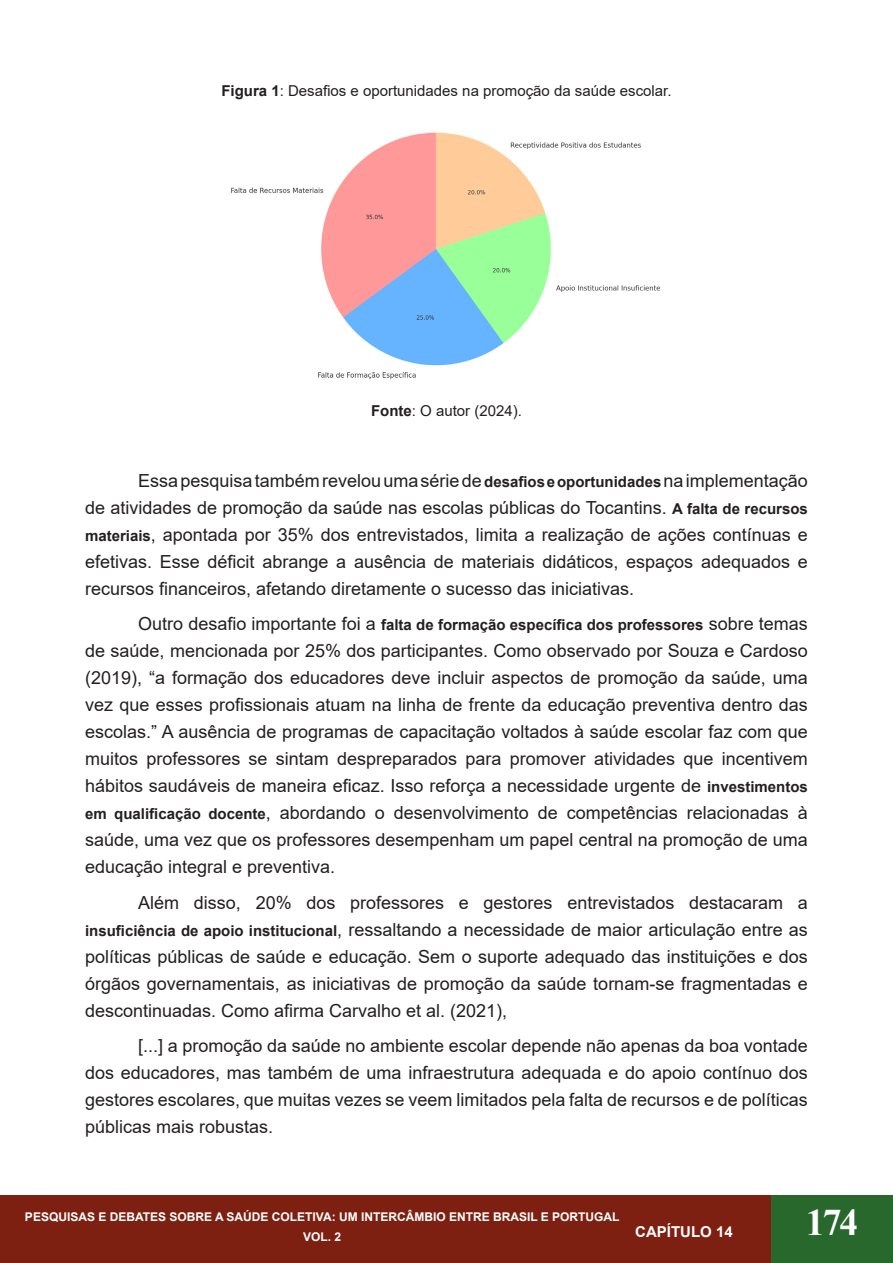
<style>
.page{position:relative;width:893px;height:1263px;background:#fff}
.page>*{position:absolute;margin:0;border:0;box-sizing:border-box;transform-origin:0 0}
.t1{font:700 37.5px "Times New Roman";color:#fff}
.Normal__Web{font:18px/27px "Arial";color:#231f20;text-align:justify}
.Normal__Web-2{font:700 15px "Arial";color:#231f20}
.t2{font:15px "Arial";color:#231f20}
.t3{font:700 15px "Arial";color:#fff}
.t4{font:700 12px/20.2px "Arial";color:#fff;text-align:center}
.s1{font-weight:700}
.s2{font-weight:700;font-size:15px}
.s3{font-weight:400;font-size:18px}
</style>
<div class="page">
<div style="left:0;top:1196px;width:893px;height:67px;background:#7d2011"></div>
<div style="left:771px;top:1196px;width:122px;height:67px;background:#28682d"></div>
<img style="left:231px;top:132px;width:430px;height:248px">
<p class="t2" style="left:221px;top:80px;width:452px"><span class="s1">Figura 1</span>: Desafios e oportunidades na promoção da saúde escolar.</p>
<p class="t2" style="left:371px;top:400px;width:152px"><span class="s1">Fonte</span>: O autor (2024).</p>
<p class="Normal__Web" style="left:85px;top:467px;width:724px;text-indent:53px">Essa pesquisa também revelou uma série de <span class="s2">desafios e oportunidades</span> na implementação de atividades de promoção da saúde nas escolas públicas do Tocantins. <span class="s2">A falta de recursos materiais</span>, apontada por 35% dos entrevistados, limita a realização de ações contínuas e efetivas. Esse déficit abrange a ausência de materiais didáticos, espaços adequados e recursos financeiros, afetando diretamente o sucesso das iniciativas.</p>
<p class="Normal__Web-2" style="left:138px;top:614px;width:671px"><span class="s3">Outro desafio importante foi a</span> falta de formação específica dos professores <span class="s3">sobre temas</span></p>
<p class="Normal__Web" style="left:85px;top:637px;width:724px">de saúde, mencionada por 25% dos participantes. Como observado por Souza e Cardoso (2019), “a formação dos educadores deve incluir aspectos de promoção da saúde, uma vez que esses profissionais atuam na linha de frente da educação preventiva dentro das escolas.” A ausência de programas de capacitação voltados à saúde escolar faz com que muitos professores se sintam despreparados para promover atividades que incentivem hábitos saudáveis de maneira eficaz. Isso reforça a necessidade urgente de <span class="s2">investimentos em qualificação docente</span>, abordando o desenvolvimento de competências relacionadas à saúde, uma vez que os professores desempenham um papel central na promoção de uma educação integral e preventiva.</p>
<p class="Normal__Web" style="left:85px;top:889px;width:724px;text-indent:53px">Além disso, 20% dos professores e gestores entrevistados destacaram a <span class="s2">insuficiência de apoio institucional</span>, ressaltando a necessidade de maior articulação entre as políticas públicas de saúde e educação. Sem o suporte adequado das instituições e dos órgãos governamentais, as iniciativas de promoção da saúde tornam-se fragmentadas e descontinuadas. Como afirma Carvalho et al. (2021),</p>
<p class="Normal__Web" style="left:85px;top:1032px;width:724px;text-indent:53px">[...] a promoção da saúde no ambiente escolar depende não apenas da boa vontade dos educadores, mas também de uma infraestrutura adequada e do apoio contínuo dos gestores escolares, que muitas vezes se veem limitados pela falta de recursos e de políticas públicas mais robustas.</p>
<p class="t4" style="left:25px;top:1207px;width:596px">PESQUISAS E DEBATES SOBRE A SAÚDE COLETIVA: UM INTERCÂMBIO ENTRE BRASIL E PORTUGAL<br>VOL. 2</p>
<p class="t3" style="left:635px;top:1221px;width:99px">CAPÍTULO 14</p>
<h1 class="t1" style="left:806px;top:1195px;width:54px">174</h1>
</div>
